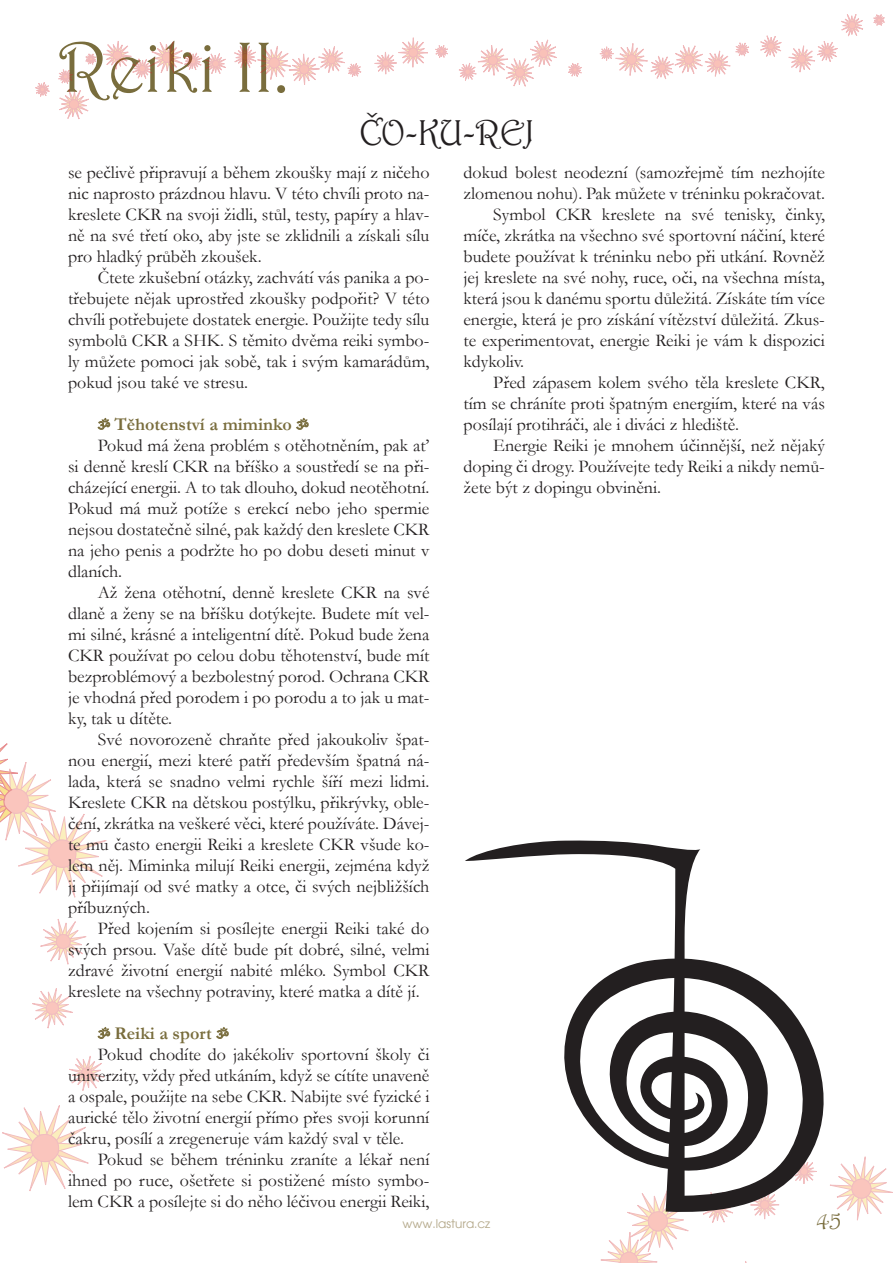
<style>
.page{position:relative;width:893px;height:1263px;background:#fff}
.page>*{position:absolute;margin:0;border:0;box-sizing:border-box;transform-origin:0 0}
.t1{font:72px "Harrington";color:#796d3d}
.t2{font:36px "Harrington CZ";color:#231f20}
.t3{font:24px "Harrington";color:#796d3d}
.t4{font:18px/21px "Garamond";color:#231f20;text-align:justify}
.t5{font:700 18px "Garamond";color:#796d3d}
.t6{font:12px "Avant Garde";color:#b3a788}
</style>
<div class="page">
<svg style="left:873px;top:14px;width:12px;height:12px"></svg>
<svg style="left:760px;top:14px;width:103px;height:59px"></svg>
<svg style="left:600px;top:42px;width:149px;height:37px"></svg>
<svg style="left:568px;top:63px;width:14px;height:14px"></svg>
<svg style="left:459px;top:39px;width:98px;height:48px"></svg>
<svg style="left:374px;top:37px;width:74px;height:38px"></svg>
<div style="left:382px;top:60px;width:7px;height:6px;background:#f9c1b8;border-radius:50%"></div>
<div style="left:382px;top:60px;width:7px;height:7px;border:1px solid #d1232a;border-radius:50%"></div>
<svg style="left:234px;top:45px;width:128px;height:40px"></svg>
<svg style="left:35px;top:82px;width:15px;height:15px"></svg>
<svg style="left:58px;top:41px;width:168px;height:78px"></svg>
<svg style="left:600px;top:1213px;width:89px;height:50px"></svg>
<svg style="left:703px;top:1213px;width:30px;height:10px"></svg>
<svg style="left:754px;top:1213px;width:22px;height:7px"></svg>
<svg style="left:835px;top:1156px;width:58px;height:65px"></svg>
<svg style="left:0;top:743px;width:107px;height:155px"></svg>
<svg style="left:40px;top:919px;width:47px;height:46px"></svg>
<svg style="left:32px;top:988px;width:41px;height:41px"></svg>
<svg style="left:2px;top:1056px;width:103px;height:135px"></svg>
<svg style="left:97px;top:418px;width:13px;height:12px"></svg>
<svg style="left:296px;top:418px;width:13px;height:12px"></svg>
<svg style="left:97px;top:1027px;width:13px;height:12px"></svg>
<svg style="left:216px;top:1027px;width:13px;height:12px"></svg>
<svg style="left:465px;top:840px;width:370px;height:373px"></svg>
<h1 class="t1" style="left:58px;top:24px;width:232px">Reiki II.</h1>
<h2 class="t2" style="left:359px;top:110px;width:176px">ČO-KU-REJ</h2>
<p class="t4" style="left:68px;top:161px;width:363px">se pečlivě připravují a během zkoušky mají z ničeho nic naprosto prázdnou hlavu. V této chvíli proto na&shy;kreslete CKR na svoji židli, stůl, testy, papíry a hlav&shy;ně na své třetí oko, aby jste se zklidnili a získali sílu pro hladký průběh zkoušek.</p>
<p class="t4" style="left:68px;top:266px;width:363px;text-indent:30px">Čtete zkušební otázky, zachvátí vás panika a po&shy;třebujete nějak uprostřed zkoušky podpořit? V této chvíli potřebujete dostatek energie. Použijte tedy sílu symbolů CKR a SHK. S těmito dvěma reiki symbo&shy;ly můžete pomoci jak sobě, tak i svým kamarádům, pokud jsou také ve stresu.</p>
<p class="t5" style="left:114px;top:412px;width:179px">Těhotenství a miminko</p>
<p class="t4" style="left:68px;top:434px;width:363px;text-indent:30px">Pokud má žena problém s otěhotněním, pak ať si denně kreslí CKR na bříško a soustředí se na při&shy;cházející energii. A to tak dlouho, dokud neotěhotní.<br>Pokud má muž potíže s erekcí nebo jeho spermie nejsou dostatečně silné, pak každý den kreslete CKR na jeho penis a podržte ho po dobu deseti minut v dlaních.</p>
<p class="t4" style="left:68px;top:581px;width:363px;text-indent:30px">Až žena otěhotní, denně kreslete CKR na své dlaně a ženy se na bříšku dotýkejte. Budete mít vel&shy;mi silné, krásné a inteligentní dítě. Pokud bude žena CKR používat po celou dobu těhotenství, bude mít bezproblémový a bezbolestný porod. Ochrana CKR je vhodná před porodem i po porodu a to jak u mat&shy;ky, tak u dítěte.</p>
<p class="t4" style="left:68px;top:728px;width:363px;text-indent:30px">Své novorozeně chraňte před jakoukoliv špat&shy;nou energií, mezi které patří především špatná ná&shy;lada, která se snadno velmi rychle šíří mezi lidmi.<br>Kreslete CKR na dětskou postýlku, přikrývky, oble&shy;čení, zkrátka na veškeré věci, které používáte. Dávej&shy;te mu často energii Reiki a kreslete CKR všude ko&shy;lem něj. Miminka milují Reiki energii, zejména když ji přijímají od své matky a otce, či svých nejbližších příbuzných.</p>
<p class="t4" style="left:68px;top:917px;width:363px;text-indent:30px">Před kojením si posílejte energii Reiki také do svých prsou. Vaše dítě bude pít dobré, silné, velmi zdravé životní energií nabité mléko. Symbol CKR kreslete na všechny potraviny, které matka a dítě jí.</p>
<p class="t5" style="left:114px;top:1021px;width:99px">Reiki a sport</p>
<p class="t4" style="left:68px;top:1043px;width:363px;text-indent:30px">Pokud chodíte do jakékoliv sportovní školy či univerzity, vždy před utkáním, když se cítíte unaveně a ospale, použijte na sebe CKR. Nabijte své fyzické i aurické tělo životní energií přímo přes svoji korunní čakru, posílí a zregeneruje vám každý sval v těle.</p>
<p class="t4" style="left:68px;top:1148px;width:363px;text-indent:30px">Pokud se během tréninku zraníte a lékař není ihned po ruce, ošetřete si postižené místo symbo&shy;lem CKR a posílejte si do něho léčivou energii Reiki,</p>
<p class="t4" style="left:463px;top:161px;width:363px">dokud bolest neodezní (samozřejmě tím nezhojíte</p>
<p class="t4" style="left:463px;top:182px;width:363px">zlomenou nohu). Pak můžete v tréninku pokračovat.</p>
<p class="t4" style="left:493px;top:203px;width:333px">Symbol CKR kreslete na své tenisky, činky,</p>
<p class="t4" style="left:463px;top:224px;width:363px">míče, zkrátka na všechno své sportovní náčiní, které</p>
<p class="t4" style="left:463px;top:245px;width:363px">budete používat k tréninku nebo při utkání. Rovněž</p>
<p class="t4" style="left:463px;top:266px;width:363px">jej kreslete na své nohy, ruce, oči, na všechna místa,</p>
<p class="t4" style="left:463px;top:287px;width:363px">která jsou k danému sportu důležitá. Získáte tím více</p>
<p class="t4" style="left:463px;top:308px;width:363px">energie, která je pro získání vítězství důležitá. Zkus-</p>
<p class="t4" style="left:463px;top:329px;width:363px">te experimentovat, energie Reiki je vám k dispozici</p>
<p class="t4" style="left:463px;top:350px;width:62px">kdykoliv.</p>
<p class="t4" style="left:493px;top:371px;width:333px">Před zápasem kolem svého těla kreslete CKR,</p>
<p class="t4" style="left:463px;top:392px;width:363px">tím se chráníte proti špatným energiím, které na vás</p>
<p class="t4" style="left:463px;top:413px;width:277px">posílají protihráči, ale i diváci z hlediště.</p>
<p class="t4" style="left:493px;top:434px;width:333px">Energie Reiki je mnohem účinnější, než nějaký</p>
<p class="t4" style="left:463px;top:455px;width:363px">doping či drogy. Používejte tedy Reiki a nikdy nemů-</p>
<p class="t4" style="left:463px;top:476px;width:199px">žete být z dopingu obviněni.</p>
<p class="t6" style="left:403px;top:1217px;width:89px">www.lastura.cz</p>
<h3 class="t3" style="left:816px;top:1206px;width:26px">45</h3>
</div>
